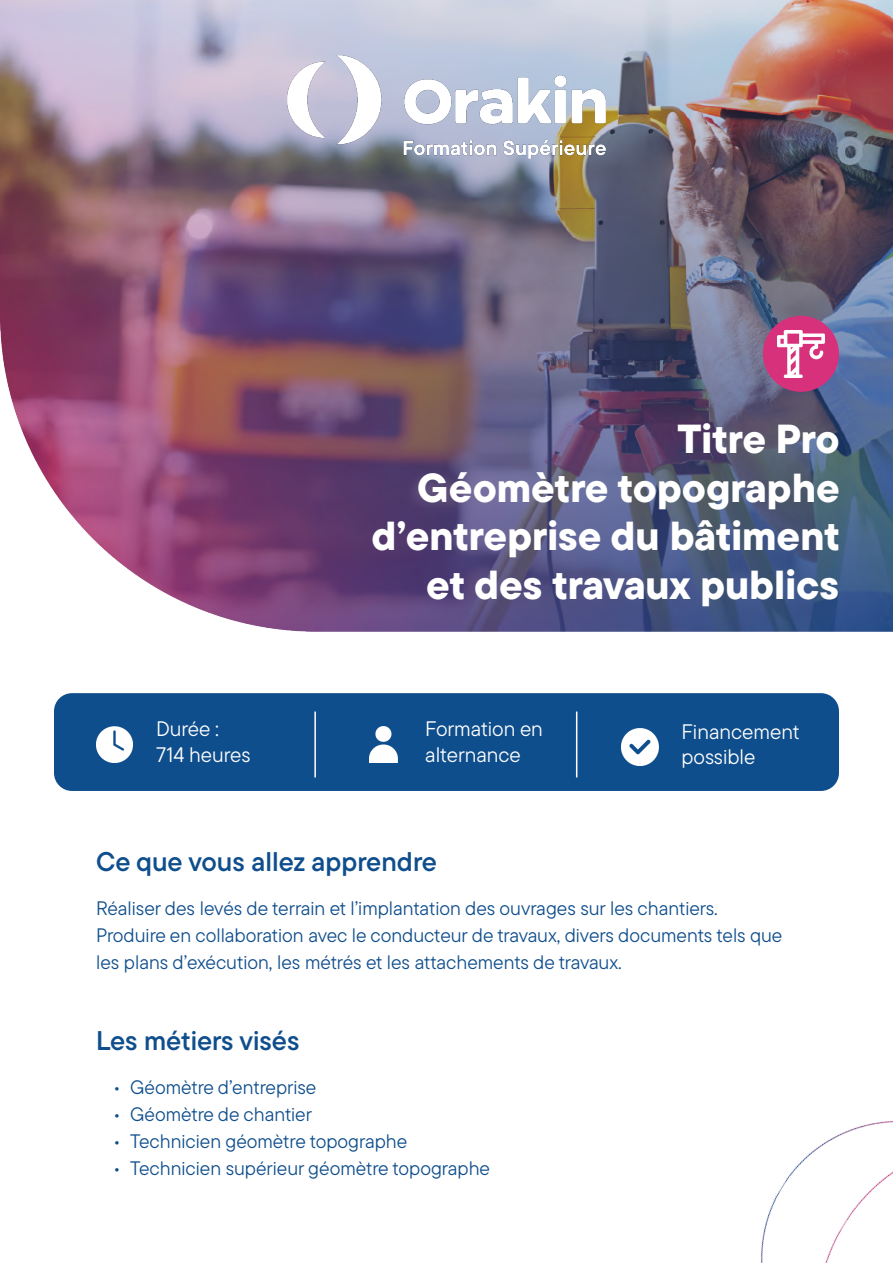
<style>
.page{position:relative;width:893px;height:1263px;background:#fff}
.page>*{position:absolute;margin:0;border:0;box-sizing:border-box;transform-origin:0 0}
.t1{font:800 40.5px "TT Commons Pro";color:#fff}
.t2{font:27px "TT Commons Pro Db";color:#0f4e8c}
.t3{font:21px/25.2px "TT Commons Pro";color:#fff}
.t4{font:19.5px/27px "TT Commons Pro";color:#0f4e8c}
</style>
<div class="page">
<img style="left:0;top:0;width:893px;height:631px">
<img style="left:264px;top:32px;width:365px;height:151px">
<div style="left:763px;top:316px;width:76px;height:76px;background:#d8317c;border-radius:50%"></div>
<img style="left:777px;top:330px;width:47px;height:47px">
<div style="left:54px;top:693px;width:785px;height:98px;background:#0f4e8c;border-radius:18px"></div>
<hr style="left:314px;top:711px;width:2px;height:66px;background:#fff">
<hr style="left:576px;top:711px;width:1px;height:66px;background:#fff">
<img style="left:96px;top:726px;width:37px;height:37px">
<img style="left:369px;top:726px;width:29px;height:37px">
<img style="left:621px;top:729px;width:37px;height:36px">
<img style="left:761px;top:1120px;width:132px;height:143px">
<p class="t3" style="left:156px;top:716px;width:64px">Durée :</p>
<p class="t3" style="left:156px;top:741px;width:96px">714 heures</p>
<p class="t1" style="left:678px;top:407px;width:164px">Titre Pro</p>
<p class="t1" style="left:417px;top:456px;width:424px">Géomètre topographe</p>
<p class="t1" style="left:372px;top:504px;width:470px">d’entreprise du bâtiment</p>
<p class="t1" style="left:426px;top:553px;width:414px">et des travaux publics</p>
<p class="t3" style="left:425px;top:716px;width:119px">Formation en alternance</p>
<p class="t3" style="left:681px;top:719px;width:119px">Financement possible</p>
<p class="t2" style="left:96px;top:842px;width:342px">Ce que vous allez apprendre</p>
<p class="t4" style="left:96px;top:895px;width:623px">Réaliser des levés de terrain et l’implantation des ouvrages sur les chantiers.</p>
<p class="t4" style="left:96px;top:922px;width:688px">Produire en collaboration avec le conducteur de travaux, divers documents tels que les plans d’exécution, les métrés et les attachements de travaux.</p>
<p class="t2" style="left:96px;top:1020px;width:205px">Les métiers visés</p>
<p class="t4" style="left:113px;top:1073px;width:205px">• Géomètre d’entreprise</p>
<p class="t4" style="left:113px;top:1100px;width:200px">• Géomètre de chantier</p>
<p class="t4" style="left:113px;top:1127px;width:296px">• Technicien géomètre topographe</p>
<p class="t4" style="left:113px;top:1154px;width:378px">• Technicien supérieur géomètre topographe</p>
</div>
